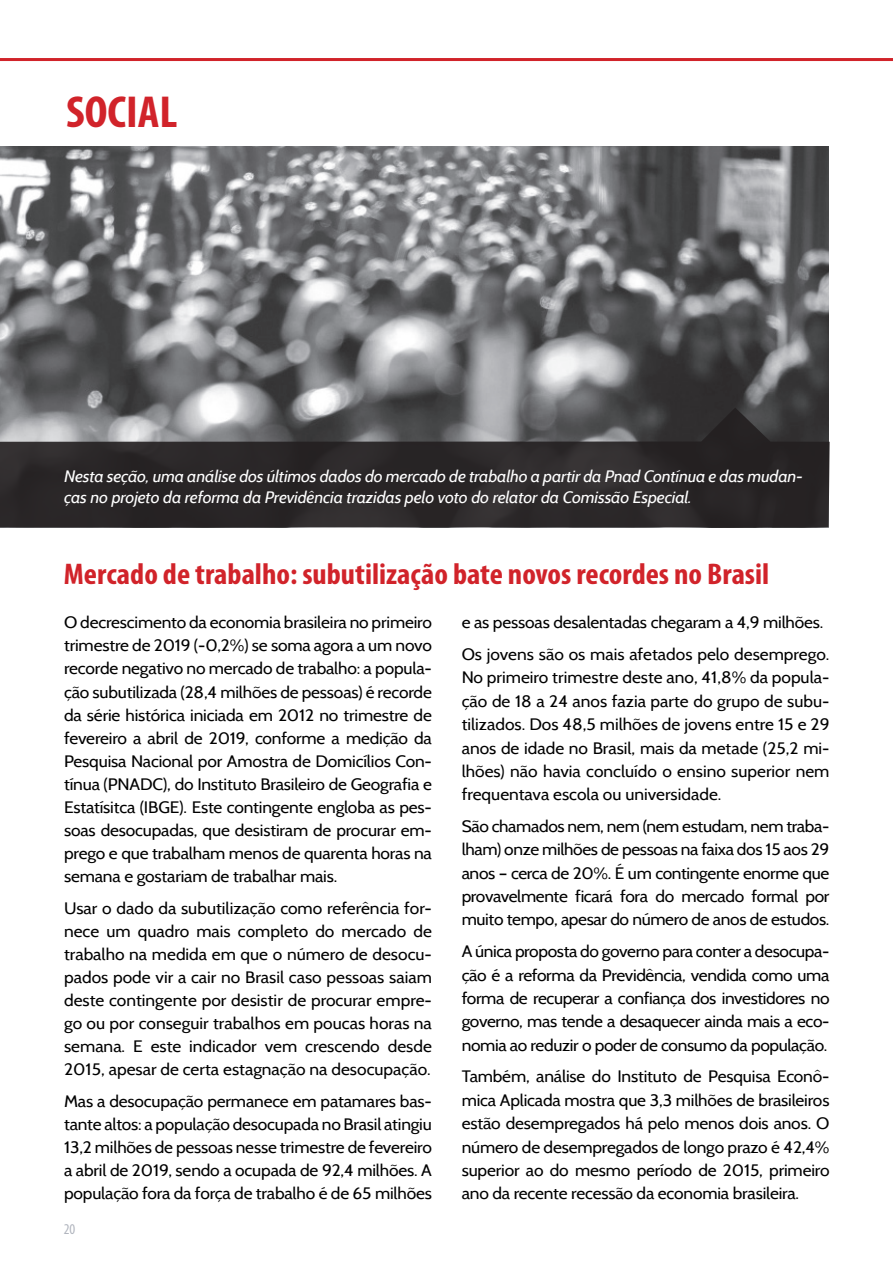
<style>
.page{position:relative;width:893px;height:1263px;background:#fff}
.page>*{position:absolute;margin:0;border:0;box-sizing:border-box;transform-origin:0 0}
.Paragraph_Style_blac{font:700 condensed 45px "Myriad Pro";color:#d1232a;scale:1.05 1}
.Paragraph_Style_blac-2{font:700 condensed 30px "Myriad Pro";color:#d1232a;scale:1.05 1}
.t1{font:16.5px/23.1px "Cabin";letter-spacing:-.01em;color:#000;text-align:justify;scale:1.05 1}
.t2{font:italic 16.5px/21px "Cabin";letter-spacing:-.01em;color:#fff;scale:1.05 1}
.t3{font:condensed 15px "Myriad Pro";color:#b1b5be}
</style>
<div class="page">
<hr style="left:0;top:58px;width:893px;height:3px;background:#d1232a">
<img style="left:0;top:147px;width:828px;height:260px">
<svg style="left:0;top:407px;width:830px;height:120px;background:#3d3b3d"></svg>
<p class="Paragraph_Style_blac" style="left:66px;top:84px;width:108px">SOCIAL</p>
<p class="t2" style="left:64px;top:465px;width:705px">Nesta seção, uma análise dos últimos dados do mercado de trabalho a partir da Pnad Contínua e das mudan&shy;ças no projeto da reforma da Previdência trazidas pelo voto do relator da Comissão Especial.</p>
<p class="Paragraph_Style_blac-2" style="left:64px;top:555px;width:673px">Mercado de trabalho: subutilização bate novos recordes no Brasil</p>
<p class="t1" style="left:64px;top:611px;width:352px">O decrescimento da economia brasileira no primeiro trimestre de 2019 (-0,2%) se soma agora a um novo recorde negativo no mercado de trabalho: a popula&shy;ção subutilizada (28,4 milhões de pessoas) é recorde da série histórica iniciada em 2012 no trimestre de fevereiro a abril de 2019, conforme a medição da Pesquisa Nacional por Amostra de Domicílios Con&shy;tínua (PNADC), do Instituto Brasileiro de Geografia e Estatísitca (IBGE). Este contingente engloba as pes&shy;soas desocupadas, que desistiram de procurar em&shy;prego e que trabalham menos de quarenta horas na semana e gostariam de trabalhar mais.</p>
<p class="t1" style="left:64px;top:896px;width:352px">Usar o dado da subutilização como referência for&shy;nece um quadro mais completo do mercado de trabalho na medida em que o número de desocu&shy;pados pode vir a cair no Brasil caso pessoas saiam deste contingente por desistir de procurar empre&shy;go ou por conseguir trabalhos em poucas horas na semana. E este indicador vem crescendo desde 2015, apesar de certa estagnação na desocupação.</p>
<p class="t1" style="left:64px;top:1089px;width:352px">Mas a desocupação permanece em patamares bas&shy;tante altos: a população desocupada no Brasil atingiu 13,2 milhões de pessoas nesse trimestre de fevereiro a abril de 2019, sendo a ocupada de 92,4 milhões. A população fora da força de trabalho é de 65 milhões</p>
<p class="t3" style="left:64px;top:1220px;width:13px">20</p>
<p class="t1" style="left:462px;top:611px;width:346px">e as pessoas desalentadas chegaram a 4,9 milhões.</p>
<p class="t1" style="left:462px;top:642px;width:352px">Os jovens são os mais afetados pelo desemprego.<br>No primeiro trimestre deste ano, 41,8% da popula&shy;ção de 18 a 24 anos fazia parte do grupo de subu&shy;tilizados. Dos 48,5 milhões de jovens entre 15 e 29 anos de idade no Brasil, mais da metade (25,2 mi&shy;lhões) não havia concluído o ensino superior nem frequentava escola ou universidade.</p>
<p class="t1" style="left:462px;top:814px;width:352px">São chamados nem, nem (nem estudam, nem traba&shy;lham) onze milhões de pessoas na faixa dos 15 aos 29 anos – cerca de 20%. É um contingente enorme que provavelmente ficará fora do mercado formal por muito tempo, apesar do número de anos de estudos.</p>
<p class="t1" style="left:462px;top:940px;width:352px">A única proposta do governo para conter a desocupa&shy;ção é a reforma da Previdência, vendida como uma forma de recuperar a confiança dos investidores no governo, mas tende a desaquecer ainda mais a eco&shy;nomia ao reduzir o poder de consumo da população.</p>
<p class="t1" style="left:462px;top:1065px;width:352px">Também, análise do Instituto de Pesquisa Econô&shy;mica Aplicada mostra que 3,3 milhões de brasileiros estão desempregados há pelo menos dois anos. O número de desempregados de longo prazo é 42,4% superior ao do mesmo período de 2015, primeiro ano da recente recessão da economia brasileira.</p>
</div>
